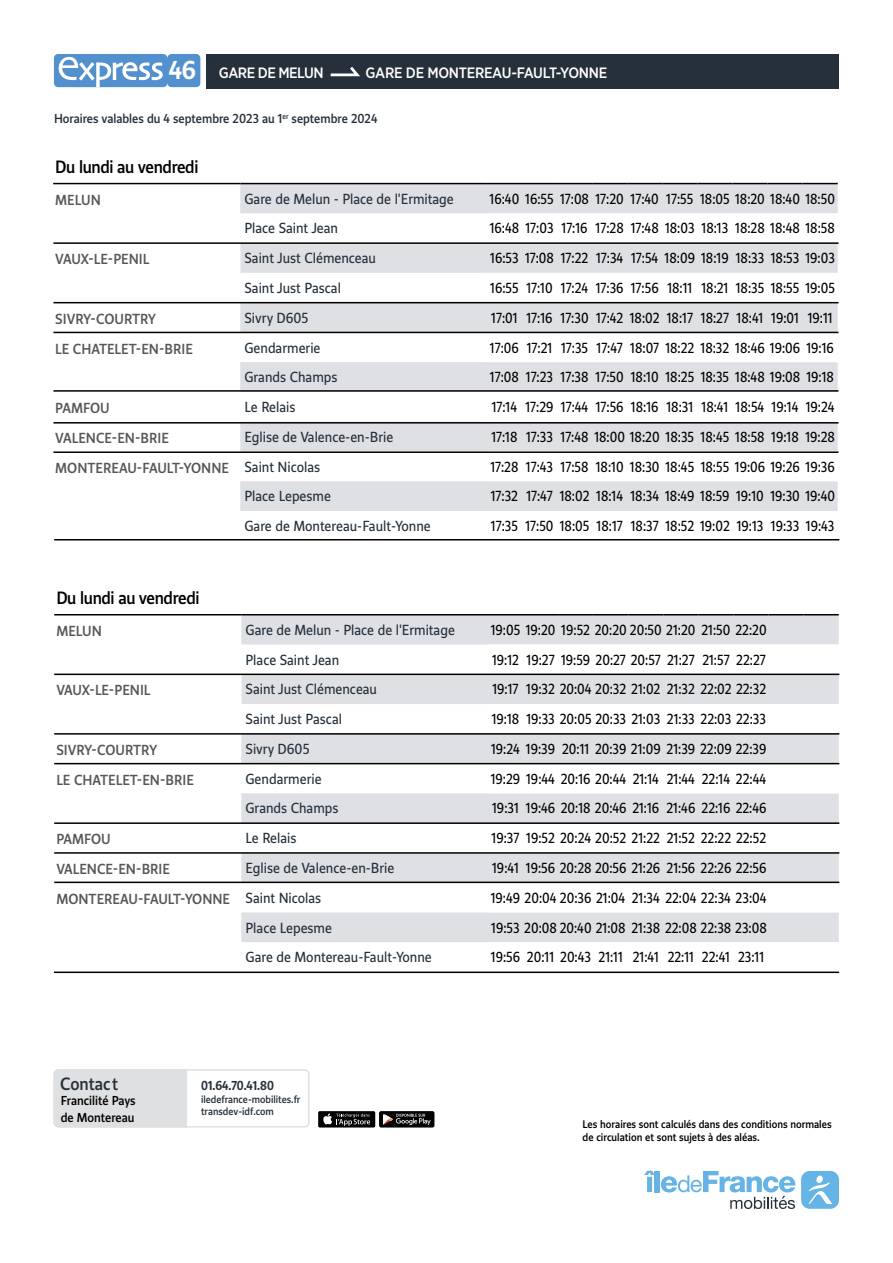
<style>
.page{position:relative;width:893px;height:1263px;background:#fff}
.page>*{position:absolute;margin:0;border:0;box-sizing:border-box;transform-origin:0 0}
.t1{font:500 16.5px "IDF Voyageur";letter-spacing:-.02em;color:#000}
.t2{font:500 16.5px "IDF Voyageur";color:#25303b}
.t3{font:500 15px "Gotham Narrow";letter-spacing:-.02em;color:#fff}
.t4{font:500 15px "Gotham Narrow";letter-spacing:-.04em;color:#fff}
.t5{font:13.5px "IDF Voyageur";color:#000;scale:.95 1}
.t6{font:13.5px "IDF Voyageur";color:#25303b}
.t7{font:500 13.5px "IDF Voyageur";color:#575756}
.t8{font:500 12px "IDF Voyageur";color:#25303b}
.t9{font:500 12px/16.5px "IDF Voyageur";color:#000}
.t10{font:700 12px "IDF Voyageur";color:#25303b;scale:.96 1}
.t11{font:500 10.2px/12.3px "IDF Voyageur";color:#000}
.t12{font:500 9.75px/11.7px "IDF Voyageur";color:#25313c}
.s1{font-weight:400;color:#25303b}
</style>
<div class="page">
<svg style="left:241px;top:615px;width:598px;height:327px;fill:#dee0e4"></svg>
<svg style="left:54px;top:644px;width:434px;height:208px"></svg>
<svg style="left:488px;top:644px;width:351px;height:298px"></svg>
<hr style="left:54px;top:614px;width:187px;height:1px;background:#000">
<hr style="left:241px;top:614px;width:247px;height:1px;background:#000">
<hr style="left:488px;top:614px;width:35px;height:1px;background:#000">
<hr style="left:523px;top:614px;width:35px;height:1px;background:#000">
<hr style="left:558px;top:614px;width:35px;height:1px;background:#000">
<hr style="left:593px;top:614px;width:35px;height:1px;background:#000">
<hr style="left:628px;top:614px;width:35px;height:1px;background:#000">
<hr style="left:663px;top:614px;width:35px;height:1px;background:#000">
<hr style="left:698px;top:614px;width:35px;height:1px;background:#000">
<hr style="left:733px;top:614px;width:36px;height:1px;background:#000">
<hr style="left:769px;top:614px;width:35px;height:1px;background:#000">
<hr style="left:804px;top:614px;width:35px;height:1px;background:#000">
<div style="left:206px;top:55px;width:632px;height:34px;background:#25303b"></div>
<svg style="left:330px;top:66px;width:30px;height:11px"></svg>
<div style="left:53px;top:1069px;width:257px;height:58px;border:2px solid #dfe0e2;border-radius:4px"></div>
<div style="left:53px;top:1069px;width:135px;height:59px;background:#dfe0e2"></div>
<div style="left:379px;top:1111px;width:55px;height:16px;background:#020203;border-radius:2px"></div>
<div style="left:318px;top:1111px;width:57px;height:16px;background:#020203;border-radius:2px"></div>
<svg style="left:323px;top:1113px;width:47px;height:13px"></svg>
<svg style="left:383px;top:1114px;width:48px;height:11px"></svg>
<svg style="left:644px;top:1171px;width:10px;height:21px"></svg>
<div style="left:654px;top:1171px;width:6px;height:21px;background:#65b4e5"></div>
<svg style="left:661px;top:1171px;width:134px;height:38px"></svg>
<div style="left:801px;top:1171px;width:38px;height:38px;background:#65b4e5;border-radius:9px"></div>
<svg style="left:808px;top:1175px;width:24px;height:29px"></svg>
<svg style="left:54px;top:54px;width:146px;height:33px;background:#74a6d7"></svg>
<svg style="left:240px;top:184px;width:598px;height:327px;fill:#dee0e4"></svg>
<svg style="left:53px;top:213px;width:434px;height:209px"></svg>
<svg style="left:487px;top:213px;width:351px;height:328px"></svg>
<hr style="left:53px;top:183px;width:187px;height:1px;background:#000">
<hr style="left:240px;top:183px;width:247px;height:1px;background:#000">
<hr style="left:487px;top:183px;width:35px;height:1px;background:#000">
<hr style="left:522px;top:183px;width:35px;height:1px;background:#000">
<hr style="left:557px;top:183px;width:35px;height:1px;background:#000">
<hr style="left:592px;top:183px;width:35px;height:1px;background:#000">
<hr style="left:627px;top:183px;width:35px;height:1px;background:#000">
<hr style="left:662px;top:183px;width:35px;height:1px;background:#000">
<hr style="left:697px;top:183px;width:35px;height:1px;background:#000">
<hr style="left:732px;top:183px;width:35px;height:1px;background:#000">
<hr style="left:767px;top:183px;width:36px;height:1px;background:#000">
<hr style="left:803px;top:183px;width:35px;height:1px;background:#000">
<hr style="left:53px;top:451px;width:785px;height:2px;background:#000">
<hr style="left:53px;top:422px;width:785px;height:2px;background:#000">
<hr style="left:53px;top:390px;width:785px;height:2px;background:#000">
<hr style="left:53px;top:332px;width:785px;height:1px;background:#000">
<hr style="left:53px;top:302px;width:785px;height:1px;background:#000">
<hr style="left:53px;top:242px;width:785px;height:2px;background:#000">
<hr style="left:54px;top:539px;width:785px;height:1px;background:#000">
<hr style="left:54px;top:881px;width:785px;height:2px;background:#000">
<hr style="left:54px;top:852px;width:785px;height:2px;background:#000">
<hr style="left:54px;top:822px;width:785px;height:2px;background:#000">
<hr style="left:54px;top:763px;width:785px;height:1px;background:#000">
<hr style="left:54px;top:733px;width:785px;height:2px;background:#000">
<hr style="left:54px;top:674px;width:785px;height:1px;background:#000">
<hr style="left:54px;top:971px;width:785px;height:2px;background:#000">
<p class="t4" style="left:219px;top:63px;width:106px">GARE DE MELUN</p>
<p class="t3" style="left:365px;top:63px;width:243px">GARE DE MONTEREAU-FAULT-YONNE</p>
<p class="t8" style="left:54px;top:111px;width:325px">Horaires valables du 4 septembre 2023 au 1<sup>er</sup> septembre 2024</p>
<p class="t1" style="left:55px;top:156px;width:145px">Du lundi au vendredi</p>
<p class="t7" style="left:55px;top:191px;width:47px">MELUN</p>
<p class="t6" style="left:245px;top:190px;width:211px">Gare de Melun - Place de l'Ermitage</p>
<p class="t5" style="left:490px;top:190px;width:365px">16:40 16:55 17:08 17:20 17:40 17:55 18:05 18:20 18:40 18:50</p>
<p class="t6" style="left:244px;top:220px;width:95px">Place Saint Jean</p>
<p class="t5" style="left:490px;top:220px;width:365px">16:48 17:03 17:16 17:28 17:48 18:03 18:13 18:28 18:48 18:58</p>
<p class="t7" style="left:55px;top:250px;width:96px">VAUX-LE-PENIL</p>
<p class="t6" style="left:245px;top:249px;width:133px">Saint Just Clémenceau</p>
<p class="t5" style="left:490px;top:249px;width:364px">16:53 17:08 17:22 17:34 17:54 18:09 18:19 18:33 18:53 19:03</p>
<p class="t6" style="left:244px;top:279px;width:98px">Saint Just Pascal</p>
<p class="t5" style="left:490px;top:279px;width:364px">16:55 17:10 17:24 17:36 17:56 18:11 18:21 18:35 18:55 19:05</p>
<p class="t7" style="left:55px;top:310px;width:102px">SIVRY-COURTRY</p>
<p class="t6" style="left:245px;top:309px;width:66px">Sivry D605</p>
<p class="t5" style="left:491px;top:309px;width:361px">17:01 17:16 17:30 17:42 18:02 18:17 18:27 18:41 19:01 19:11</p>
<p class="t7" style="left:55px;top:339px;width:139px">LE CHATELET-EN-BRIE</p>
<p class="t6" style="left:245px;top:339px;width:78px">Gendarmerie</p>
<p class="t5" style="left:490px;top:339px;width:364px">17:06 17:21 17:35 17:47 18:07 18:22 18:32 18:46 19:06 19:16</p>
<p class="t6" style="left:244px;top:368px;width:94px">Grands Champs</p>
<p class="t5" style="left:490px;top:368px;width:364px">17:08 17:23 17:38 17:50 18:10 18:25 18:35 18:48 19:08 19:18</p>
<p class="t7" style="left:55px;top:399px;width:56px">PAMFOU</p>
<p class="t6" style="left:245px;top:398px;width:52px">Le Relais</p>
<p class="t5" style="left:492px;top:398px;width:362px">17:14 17:29 17:44 17:56 18:16 18:31 18:41 18:54 19:14 19:24</p>
<p class="t7" style="left:55px;top:429px;width:115px">VALENCE-EN-BRIE</p>
<p class="t6" style="left:245px;top:428px;width:150px">Eglise de Valence-en-Brie</p>
<p class="t5" style="left:491px;top:428px;width:363px">17:18 17:33 17:48 18:00 18:20 18:35 18:45 18:58 19:18 19:28</p>
<p class="t7" style="left:55px;top:459px;width:266px">MONTEREAU-FAULT-YONNE <span class="s1">Saint Nicolas</span></p>
<p class="t5" style="left:490px;top:458px;width:364px">17:28 17:43 17:58 18:10 18:30 18:45 18:55 19:06 19:26 19:36</p>
<p class="t6" style="left:244px;top:487px;width:88px">Place Lepesme</p>
<p class="t5" style="left:491px;top:487px;width:364px">17:32 17:47 18:02 18:14 18:34 18:49 18:59 19:10 19:30 19:40</p>
<p class="t6" style="left:244px;top:517px;width:188px">Gare de Montereau-Fault-Yonne</p>
<p class="t5" style="left:491px;top:517px;width:363px">17:35 17:50 18:05 18:17 18:37 18:52 19:02 19:13 19:33 19:43</p>
<p class="t1" style="left:56px;top:587px;width:145px">Du lundi au vendredi</p>
<p class="t7" style="left:56px;top:622px;width:47px">MELUN</p>
<p class="t6" style="left:246px;top:621px;width:211px">Gare de Melun - Place de l'Ermitage</p>
<p class="t5" style="left:491px;top:621px;width:292px">19:05 19:20 19:52 20:20 20:50 21:20 21:50 22:20</p>
<p class="t6" style="left:246px;top:651px;width:95px">Place Saint Jean</p>
<p class="t5" style="left:492px;top:651px;width:290px">19:12 19:27 19:59 20:27 20:57 21:27 21:57 22:27</p>
<p class="t7" style="left:56px;top:681px;width:96px">VAUX-LE-PENIL</p>
<p class="t6" style="left:246px;top:680px;width:133px">Saint Just Clémenceau</p>
<p class="t5" style="left:492px;top:680px;width:290px">19:17 19:32 20:04 20:32 21:02 21:32 22:02 22:32</p>
<p class="t6" style="left:246px;top:710px;width:98px">Saint Just Pascal</p>
<p class="t5" style="left:492px;top:710px;width:290px">19:18 19:33 20:05 20:33 21:03 21:33 22:03 22:33</p>
<p class="t7" style="left:56px;top:741px;width:102px">SIVRY-COURTRY</p>
<p class="t6" style="left:246px;top:740px;width:66px">Sivry D605</p>
<p class="t5" style="left:491px;top:740px;width:291px">19:24 19:39 20:11 20:39 21:09 21:39 22:09 22:39</p>
<p class="t7" style="left:56px;top:771px;width:139px">LE CHATELET-EN-BRIE</p>
<p class="t6" style="left:246px;top:770px;width:78px">Gendarmerie</p>
<p class="t5" style="left:491px;top:770px;width:291px">19:29 19:44 20:16 20:44 21:14 21:44 22:14 22:44</p>
<p class="t6" style="left:246px;top:799px;width:94px">Grands Champs</p>
<p class="t5" style="left:492px;top:799px;width:290px">19:31 19:46 20:18 20:46 21:16 21:46 22:16 22:46</p>
<p class="t7" style="left:56px;top:830px;width:56px">PAMFOU</p>
<p class="t6" style="left:246px;top:829px;width:52px">Le Relais</p>
<p class="t5" style="left:492px;top:829px;width:290px">19:37 19:52 20:24 20:52 21:22 21:52 22:22 22:52</p>
<p class="t7" style="left:56px;top:860px;width:115px">VALENCE-EN-BRIE</p>
<p class="t6" style="left:246px;top:859px;width:150px">Eglise de Valence-en-Brie</p>
<p class="t5" style="left:492px;top:859px;width:290px">19:41 19:56 20:28 20:56 21:26 21:56 22:26 22:56</p>
<p class="t7" style="left:56px;top:890px;width:266px">MONTEREAU-FAULT-YONNE <span class="s1">Saint Nicolas</span></p>
<p class="t5" style="left:491px;top:889px;width:292px">19:49 20:04 20:36 21:04 21:34 22:04 22:34 23:04</p>
<p class="t6" style="left:246px;top:919px;width:88px">Place Lepesme</p>
<p class="t5" style="left:491px;top:919px;width:292px">19:53 20:08 20:40 21:08 21:38 22:08 22:38 23:08</p>
<p class="t6" style="left:246px;top:948px;width:188px">Gare de Montereau-Fault-Yonne</p>
<p class="t5" style="left:491px;top:948px;width:289px">19:56 20:11 20:43 21:11 21:41 22:11 22:41 23:11</p>
<p class="t2" style="left:60px;top:1073px;width:60px">Contact</p>
<p class="t9" style="left:61px;top:1092px;width:76px">Francilité Pays de Montereau</p>
<p class="t10" style="left:201px;top:1077px;width:77px">01.64.70.41.80</p>
<p class="t12" style="left:201px;top:1093px;width:101px">iledefrance-mobilites.fr transdev-idf.com</p>
<p class="t11" style="left:583px;top:1118px;width:251px">Les horaires sont calculés dans des conditions normales de circulation et sont sujets à des aléas.</p>
</div>
